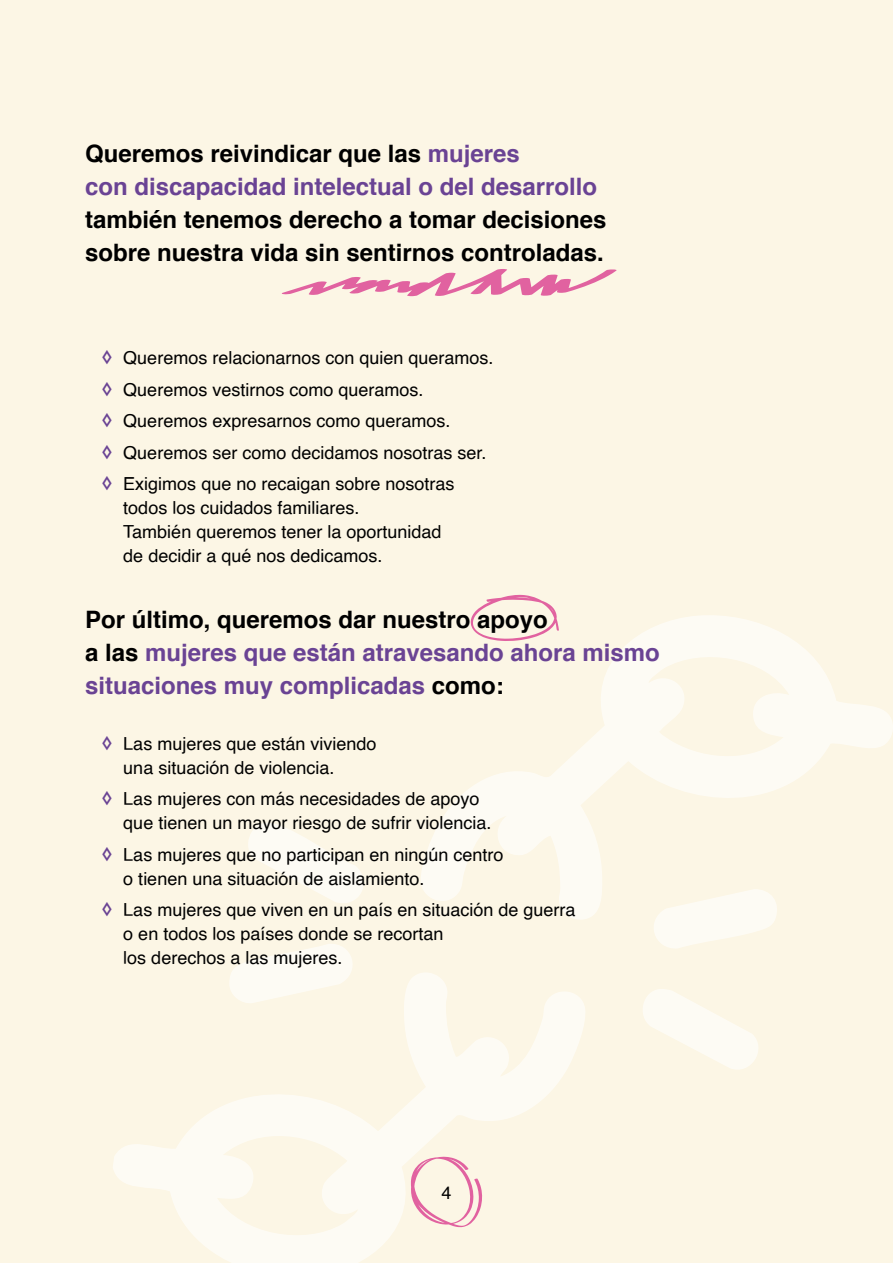
<style>
.page{position:relative;width:893px;height:1263px;background:#fcf6e5}
.page>*{position:absolute;margin:0;border:0;box-sizing:border-box;transform-origin:0 0}
.t1{font:700 24px "Helvetica";color:#000}
.t2{font:700 24px "Helvetica";color:#6a4394}
.t3{font:18px "Helvetica";color:#000}
.s1{color:#6a4394}
.s2{font-weight:700;font-size:19.5px;color:#6a4394}
.s3{color:#000}
</style>
<div class="page">
<svg style="left:113px;top:973px;width:472px;height:290px"></svg>
<svg style="left:421px;top:615px;width:472px;height:304px"></svg>
<svg style="left:643px;top:989px;width:115px;height:80px"></svg>
<svg style="left:644px;top:889px;width:137px;height:59px"></svg>
<svg style="left:248px;top:823px;width:115px;height:80px"></svg>
<svg style="left:229px;top:944px;width:133px;height:60px"></svg>
<svg style="left:281px;top:269px;width:336px;height:27px"></svg>
<svg style="left:470px;top:595px;width:89px;height:46px"></svg>
<p class="t1" style="left:85px;top:134px;width:436px">Queremos reivindicar que las <span class="s1">mujeres</span></p>
<p class="t2" style="left:85px;top:167px;width:514px">con discapacidad intelectual o del desarrollo</p>
<p class="t1" style="left:85px;top:200px;width:523px">también tenemos derecho a tomar decisiones</p>
<p class="t1" style="left:85px;top:233px;width:520px">sobre nuestra vida sin sentirnos controladas.</p>
<p class="t3" style="left:102px;top:344px;width:393px"><span class="s2">◊</span> Queremos relacionarnos con quien queramos.</p>
<p class="t3" style="left:102px;top:375px;width:323px"><span class="s2">◊</span> Queremos vestirnos como queramos.</p>
<p class="t3" style="left:102px;top:407px;width:350px"><span class="s2">◊</span> Queremos expresarnos como queramos.</p>
<p class="t3" style="left:102px;top:438px;width:386px"><span class="s2">◊</span> Queremos ser como decidamos nosotras ser.</p>
<p class="t3" style="left:102px;top:470px;width:354px"><span class="s2">◊</span> Exigimos que no recaigan sobre nosotras</p>
<p class="t3" style="left:123px;top:494px;width:238px">todos los cuidados familiares.</p>
<p class="t3" style="left:123px;top:518px;width:320px">También queremos tener la oportunidad</p>
<p class="t3" style="left:123px;top:542px;width:261px">de decidir a qué nos dedicamos.</p>
<p class="t1" style="left:85px;top:600px;width:464px">Por último, queremos dar nuestro apoyo</p>
<p class="t2" style="left:85px;top:633px;width:576px"><span class="s3">a las</span> mujeres que están atravesando ahora mismo</p>
<p class="t2" style="left:85px;top:666px;width:420px">situaciones muy complicadas <span class="s3">como:</span></p>
<p class="t3" style="left:102px;top:729px;width:276px"><span class="s2">◊</span> Las mujeres que están viviendo</p>
<p class="t3" style="left:123px;top:753px;width:213px">una situación de violencia.</p>
<p class="t3" style="left:102px;top:785px;width:379px"><span class="s2">◊</span> Las mujeres con más necesidades de apoyo</p>
<p class="t3" style="left:123px;top:809px;width:370px">que tienen un mayor riesgo de sufrir violencia.</p>
<p class="t3" style="left:102px;top:840px;width:403px"><span class="s2">◊</span> Las mujeres que no participan en ningún centro</p>
<p class="t3" style="left:123px;top:864px;width:303px">o tienen una situación de aislamiento.</p>
<p class="t3" style="left:102px;top:896px;width:475px"><span class="s2">◊</span> Las mujeres que viven en un país en situación de guerra</p>
<p class="t3" style="left:123px;top:920px;width:322px">o en todos los países donde se recortan</p>
<p class="t3" style="left:123px;top:944px;width:221px">los derechos a las mujeres.</p>
<p class="t3" style="left:441px;top:1178px;width:12px">4</p>
</div>
